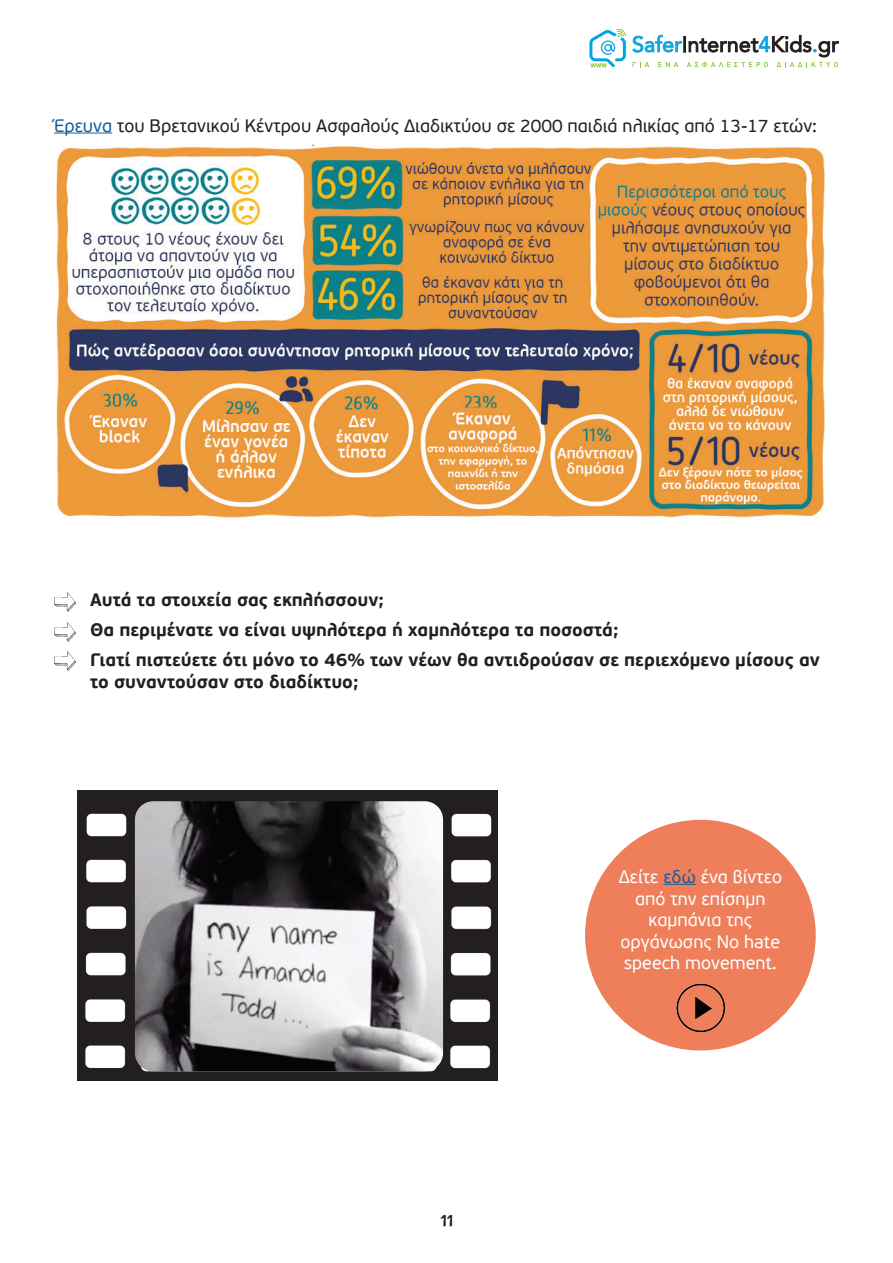
<style>
.page{position:relative;width:893px;height:1263px;background:#fff}
.page>*{position:absolute;margin:0;border:0;box-sizing:border-box;transform-origin:0 0}
.t1{font:21px "PF Amateur Flat Cool";color:#231f20}
.t2{font:700 18px/30px "PF Beau Sans Pro";color:#231f20}
.t3{font:18px "PF Beau Sans Pro";color:#231f20}
.t4{font:18px/21.6px "PF Beau Sans Pro";color:#fff;text-align:center}
.s1{color:#175d9e}
</style>
<div class="page">
<svg style="left:589px;top:29px;width:37px;height:38px"></svg>
<svg style="left:632px;top:35px;width:207px;height:32px"></svg>
<hr style="left:54px;top:133px;width:58px;height:1px;background:#175d9e">
<img style="left:54px;top:593px;width:22px;height:19px">
<img style="left:54px;top:622px;width:22px;height:19px">
<img style="left:54px;top:651px;width:22px;height:19px">
<div style="left:585px;top:820px;width:231px;height:230px;background:#ef7e5a;border-radius:50%"></div>
<img style="left:77px;top:790px;width:421px;height:290px">
<img style="left:135px;top:801px;width:308px;height:270px">
<img style="left:676px;top:983px;width:49px;height:50px">
<hr style="left:663px;top:884px;width:33px;height:1px;background:#175d9e">
<img style="left:56px;top:144px;width:769px;height:374px">
<p class="t3" style="left:54px;top:115px;width:765px"><span class="s1">Έρευνα</span> του Βρετανικού Κέντρου Ασφαλούς Διαδικτύου σε 2000 παιδιά ηλικίας από 13-17 ετών:</p>
<p class="t2" style="left:90px;top:585px;width:731px">Αυτά τα στοιχεία σας εκπλήσσουν;<br>Θα περιμένατε να είναι υψηλότερα ή χαμηλότερα τα ποσοστά;<br>Γιατί πιστεύετε ότι μόνο το 46% των νέων θα αντιδρούσαν σε περιεχόμενο μίσους αν</p>
<p class="t2" style="left:90px;top:667px;width:270px">το συναντούσαν στο διαδίκτυο;</p>
<p class="t1" style="left:440px;top:1209px;width:14px">11</p>
<p class="t4" style="left:619px;top:866px;width:165px">Δείτε <span class="s1">εδώ</span> ένα βίντεο από την επίσημη καμπάνια της οργάνωσης No hate speech movement.</p>
</div>
